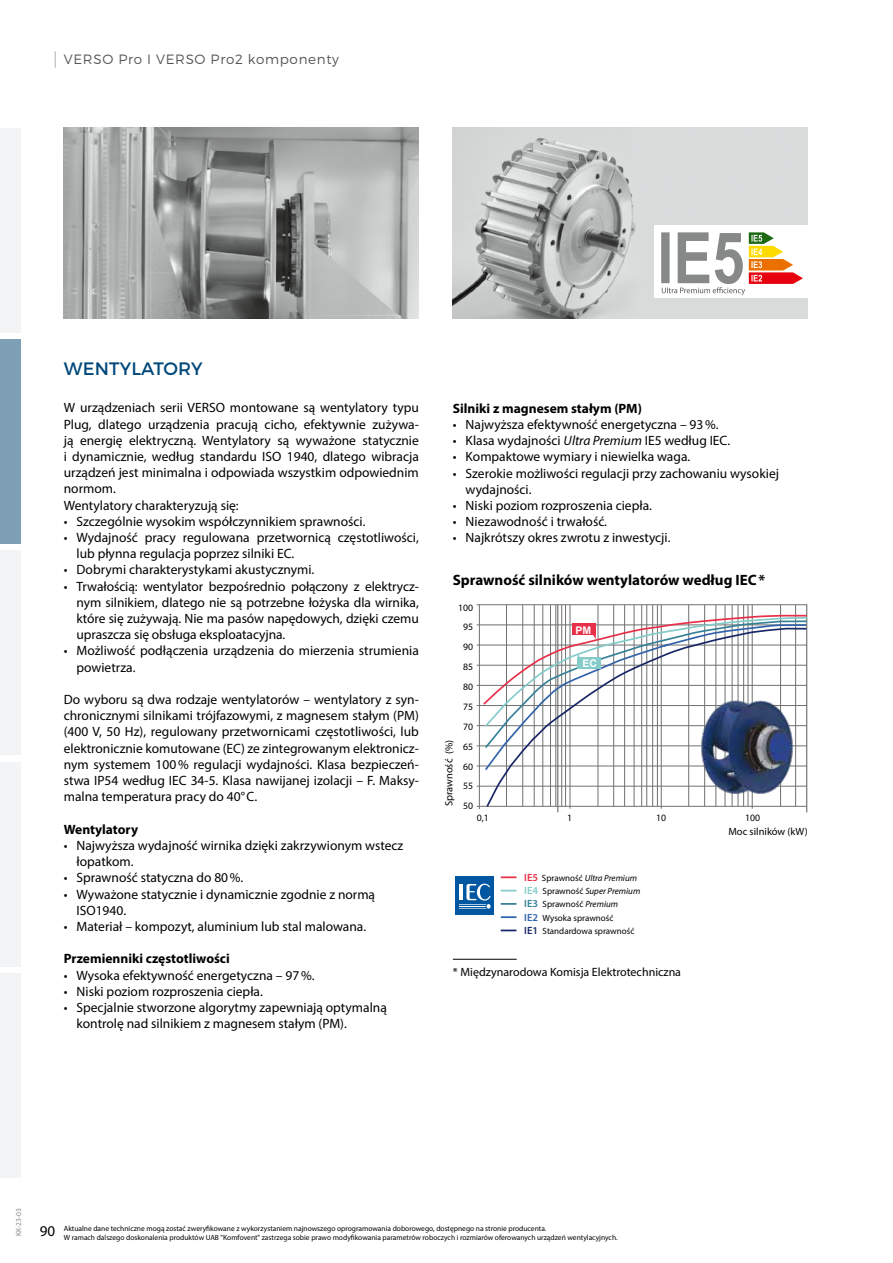
<style>
.page{position:relative;width:893px;height:1263px;background:#fff}
.page>*{position:absolute;margin:0;border:0;box-sizing:border-box;transform-origin:0 0}
.t1{font:18px "Montserrat";letter-spacing:.01em;color:#00487a}
.t2{font:700 15px "Myriad Pro";color:#000}
.t3{font:15px "Myriad Pro";color:#000}
.t4{font:13.5px/16.2px "Myriad Pro";color:#000}
.t5{font:700 13.5px "Myriad Pro";color:#000}
.t6{font:300 13.5px "Montserrat";letter-spacing:.05em;color:#555756}
.t7{font:12px "Myriad Pro";color:#000}
.t8{font:10.5px "Myriad Pro";color:#000}
.t9{font:700 10.5px "Arial";color:#fff}
.t10{font:9.75px/19.8px "Myriad Pro";color:#000;text-align:center}
.t11{font:9px/13.2px "Myriad Pro";color:#000}
.t12{font:7.5px/9px "Myriad Pro";color:#000}
.t13{font:7.5px "Myriad Pro";color:#878988}
.s1{font-style:italic}
.s2{font-weight:600;font-size:10.5px;color:#e82f49}
.s3{font-weight:600;font-size:10.5px;color:#84ccc9}
.s4{font-weight:600;font-size:10.5px;color:#368197}
.s5{font-weight:600;font-size:10.5px;color:#3163ab}
.s6{font-weight:600;font-size:10.5px;color:#192767}
</style>
<div class="page">
<div style="left:0;top:128px;width:21px;height:205px;background:#f2f4f5"></div>
<div style="left:0;top:339px;width:21px;height:205px;background:#7e9fb5"></div>
<div style="left:0;top:762px;width:21px;height:204px;background:#f2f4f5"></div>
<div style="left:0;top:973px;width:21px;height:205px;background:#f2f4f5"></div>
<div style="left:0;top:550px;width:21px;height:205px;background:#f2f4f5"></div>
<img style="left:64px;top:128px;width:355px;height:191px">
<img style="left:453px;top:128px;width:355px;height:191px">
<div style="left:654px;top:225px;width:154px;height:72px;background:#fff"></div>
<svg style="left:661px;top:232px;width:142px;height:63px"></svg>
<hr style="left:506px;top:605px;width:1px;height:201px;background:#6f7070">
<hr style="left:522px;top:605px;width:1px;height:201px;background:#6f7070">
<hr style="left:534px;top:605px;width:1px;height:201px;background:#6f7070">
<hr style="left:543px;top:605px;width:1px;height:201px;background:#6f7070">
<hr style="left:550px;top:605px;width:1px;height:201px;background:#6f7070">
<hr style="left:556px;top:605px;width:1px;height:201px;background:#6f7070">
<hr style="left:561px;top:605px;width:1px;height:201px;background:#6f7070">
<hr style="left:565px;top:605px;width:1px;height:201px;background:#6f7070">
<hr style="left:598px;top:605px;width:1px;height:201px;background:#6f7070">
<hr style="left:613px;top:605px;width:1px;height:201px;background:#6f7070">
<hr style="left:624px;top:605px;width:1px;height:201px;background:#6f7070">
<hr style="left:634px;top:605px;width:1px;height:201px;background:#6f7070">
<hr style="left:641px;top:605px;width:1px;height:201px;background:#6f7070">
<hr style="left:646px;top:605px;width:1px;height:201px;background:#6f7070">
<hr style="left:652px;top:605px;width:1px;height:201px;background:#6f7070">
<hr style="left:657px;top:605px;width:1px;height:201px;background:#6f7070">
<hr style="left:688px;top:605px;width:1px;height:201px;background:#6f7070">
<hr style="left:704px;top:605px;width:1px;height:201px;background:#6f7070">
<hr style="left:716px;top:605px;width:1px;height:201px;background:#6f7070">
<hr style="left:725px;top:605px;width:1px;height:201px;background:#6f7070">
<hr style="left:732px;top:605px;width:1px;height:201px;background:#6f7070">
<hr style="left:738px;top:605px;width:1px;height:201px;background:#6f7070">
<hr style="left:743px;top:605px;width:1px;height:201px;background:#6f7070">
<hr style="left:748px;top:605px;width:1px;height:201px;background:#6f7070">
<hr style="left:780px;top:605px;width:1px;height:201px;background:#6f7070">
<hr style="left:795px;top:605px;width:1px;height:201px;background:#6f7070">
<hr style="left:570px;top:605px;width:1px;height:204px;background:#6f7070">
<hr style="left:661px;top:605px;width:1px;height:204px;background:#6f7070">
<hr style="left:752px;top:605px;width:1px;height:204px;background:#6f7070">
<hr style="left:557px;top:604px;width:1px;height:208px;background:#6f7070">
<hr style="left:477px;top:806px;width:330px;height:1px;background:#6f7070">
<hr style="left:477px;top:786px;width:330px;height:1px;background:#6f7070">
<hr style="left:477px;top:766px;width:330px;height:1px;background:#6f7070">
<hr style="left:477px;top:745px;width:330px;height:1px;background:#6f7070">
<hr style="left:477px;top:725px;width:330px;height:1px;background:#6f7070">
<hr style="left:477px;top:705px;width:330px;height:1px;background:#6f7070">
<hr style="left:477px;top:685px;width:330px;height:1px;background:#6f7070">
<hr style="left:477px;top:665px;width:330px;height:1px;background:#6f7070">
<hr style="left:477px;top:645px;width:330px;height:1px;background:#6f7070">
<hr style="left:477px;top:625px;width:330px;height:1px;background:#6f7070">
<hr style="left:477px;top:604px;width:330px;height:1px;background:#6f7070">
<hr style="left:479px;top:605px;width:1px;height:204px;background:#6f7070">
<hr style="left:806px;top:604px;width:1px;height:208px;background:#6f7070">
<svg style="left:485px;top:750px;width:323px;height:58px"></svg>
<svg style="left:482px;top:614px;width:326px;height:136px"></svg>
<div style="left:573px;top:624px;width:23px;height:11px;background:#e82f49"></div>
<img style="left:699px;top:699px;width:96px;height:96px">
<svg style="left:55px;top:51px;width:1px;height:17px"></svg>
<hr style="left:453px;top:959px;width:64px;height:1px;background:#000">
<div style="left:455px;top:876px;width:39px;height:39px;background:#0057a1"></div>
<svg style="left:459px;top:884px;width:32px;height:25px"></svg>
<svg style="left:501px;top:876px;width:15px;height:2px"></svg>
<svg style="left:501px;top:890px;width:15px;height:1px"></svg>
<svg style="left:501px;top:903px;width:15px;height:2px"></svg>
<svg style="left:501px;top:916px;width:15px;height:2px"></svg>
<svg style="left:501px;top:929px;width:15px;height:2px"></svg>
<p class="t6" style="left:64px;top:51px;width:277px">VERSO Pro I VERSO Pro2 komponenty</p>
<h1 class="t1" style="left:64px;top:357px;width:140px">WENTYLATORY</h1>
<p class="t4" style="left:64px;top:400px;width:357px">W urządzeniach serii VERSO montowane są wentylatory typu Plug, dlatego urządzenia pracują cicho, efektywnie zużywa&shy;ją energię elektryczną. Wentylatory są wyważone statycznie i dynamicznie, według standardu ISO 1940, dlatego wibracja urządzeń jest minimalna i odpowiada wszystkim odpowiednim normom.<br>Wentylatory charakteryzują się:</p>
<p class="t4" style="left:64px;top:513px;width:303px">• Szczególnie wysokim współczynnikiem sprawności.</p>
<p class="t4" style="left:77px;top:529px;width:344px;text-indent:-13px">• Wydajność pracy regulowana przetwornicą częstotliwości, lub płynna regulacja poprzez silniki EC.</p>
<p class="t4" style="left:64px;top:562px;width:252px">• Dobrymi charakterystykami akustycznymi.</p>
<p class="t4" style="left:77px;top:578px;width:344px;text-align:justify;text-indent:-13px">• Trwałością: wentylator bezpośrednio połączony z elektrycz&shy;nym silnikiem, dlatego nie są potrzebne łożyska dla wirnika, które się zużywają. Nie ma pasów napędowych, dzięki czemu upraszcza się obsługa eksploatacyjna.</p>
<p class="t4" style="left:77px;top:643px;width:344px;text-indent:-13px">• Możliwość podłączenia urządzenia do mierzenia strumienia powietrza.</p>
<p class="t4" style="left:64px;top:691px;width:357px;text-align:justify">Do wyboru są dwa rodzaje wentylatorów – wentylatory z syn&shy;chronicznymi silnikami trójfazowymi, z magnesem stałym (PM) (400 V, 50 Hz), regulowany przetwornicami częstotliwości, lub elektronicznie komutowane (EC) ze zintegrowanym elektronicz&shy;nym systemem 100% regulacji wydajności. Klasa bezpieczeń&shy;stwa IP54 według IEC 34-5. Klasa nawijanej izolacji – F. Maksy&shy;malna temperatura pracy do 40°C.</p>
<p class="t5" style="left:64px;top:820px;width:76px">Wentylatory</p>
<p class="t4" style="left:77px;top:837px;width:328px;text-indent:-13px">• Najwyższa wydajność wirnika dzięki zakrzywionym wstecz łopatkom.</p>
<p class="t4" style="left:64px;top:869px;width:181px">• Sprawność statyczna do 80%.</p>
<p class="t4" style="left:77px;top:886px;width:300px;text-indent:-13px">• Wyważone statycznie i dynamicznie zgodnie z normą<br>ISO1940.</p>
<p class="t4" style="left:64px;top:918px;width:304px">• Materiał – kompozyt, aluminium lub stal malowana.</p>
<p class="t5" style="left:64px;top:950px;width:167px">Przemienniki częstotliwości</p>
<p class="t4" style="left:64px;top:967px;width:252px">• Wysoka efektywność energetyczna – 97%.</p>
<p class="t4" style="left:64px;top:983px;width:201px">• Niski poziom rozproszenia ciepła.</p>
<p class="t4" style="left:77px;top:999px;width:312px;text-indent:-13px">• Specjalnie stworzone algorytmy zapewniają optymalną kontrolę nad silnikiem z magnesem stałym (PM).</p>
<p class="t5" style="left:453px;top:399px;width:191px">Silniki z magnesem stałym (PM)</p>
<p class="t4" style="left:453px;top:416px;width:267px">• Najwyższa efektywność energetyczna – 93%.</p>
<p class="t4" style="left:453px;top:432px;width:279px">• Klasa wydajności <span class="s1">Ultra Premium</span> IE5 według IEC.</p>
<p class="t4" style="left:453px;top:449px;width:239px">• Kompaktowe wymiary i niewielka waga.</p>
<p class="t4" style="left:466px;top:465px;width:315px;text-indent:-13px">• Szerokie możliwości regulacji przy zachowaniu wysokiej wydajności.</p>
<p class="t4" style="left:453px;top:497px;width:201px">• Niski poziom rozproszenia ciepła.</p>
<p class="t4" style="left:453px;top:513px;width:156px">• Niezawodność i trwałość.</p>
<p class="t4" style="left:453px;top:530px;width:219px">• Najkrótszy okres zwrotu z inwestycji.</p>
<p class="t2" style="left:453px;top:570px;width:314px">Sprawność silników wentylatorów według IEC*</p>
<p class="t10" style="left:458px;top:597px;width:17px">100<br>95<br>90<br>85<br>80<br>75<br>70<br>65<br>60<br>55<br>50</p>
<p class="t8" style="left:442px;top:806px;width:68px;rotate:-90deg">Sprawność (%)</p>
<p class="t9" style="left:575px;top:622px;width:17px">PM</p>
<p class="t9" style="left:582px;top:656px;width:16px">EC</p>
<p class="t10" style="left:477px;top:807px;width:14px">0,1</p>
<p class="t10" style="left:567px;top:807px;width:7px">1</p>
<p class="t10" style="left:656px;top:807px;width:12px">10</p>
<p class="t10" style="left:745px;top:807px;width:17px">100</p>
<p class="t11" style="left:524px;top:871px;width:117px"><span class="s2">IE5</span> Sprawność <span class="s1">Ultra Premium<br></span><span class="s3">IE4</span> Sprawność <span class="s1">Super Premium<br></span><span class="s4">IE3</span> Sprawność <span class="s1">Premium<br></span><span class="s5">IE2</span> Wysoka sprawność<br><span class="s6">IE1</span> Standardowa sprawność</p>
<p class="t7" style="left:453px;top:965px;width:230px">* Międzynarodowa Komisja Elektrotechniczna</p>
<p class="t8" style="left:728px;top:825px;width:81px">Moc silników (kW)</p>
<p class="t13" style="left:14px;top:1236px;width:29px;rotate:-90deg">KK-23-03</p>
<p class="t3" style="left:40px;top:1222px;width:17px">90</p>
<p class="t12" style="left:64px;top:1223px;width:555px">Aktualne dane techniczne mogą zostać zweryfikowane z wykorzystaniem najnowszego oprogramowania doborowego, dostępnego na stronie producenta.<br>W ramach dalszego doskonalenia produktów UAB "Komfovent" zastrzega sobie prawo modyfikowania parametrów roboczych i rozmiarów oferowanych urządzeń wentylacyjnych.</p>
</div>
